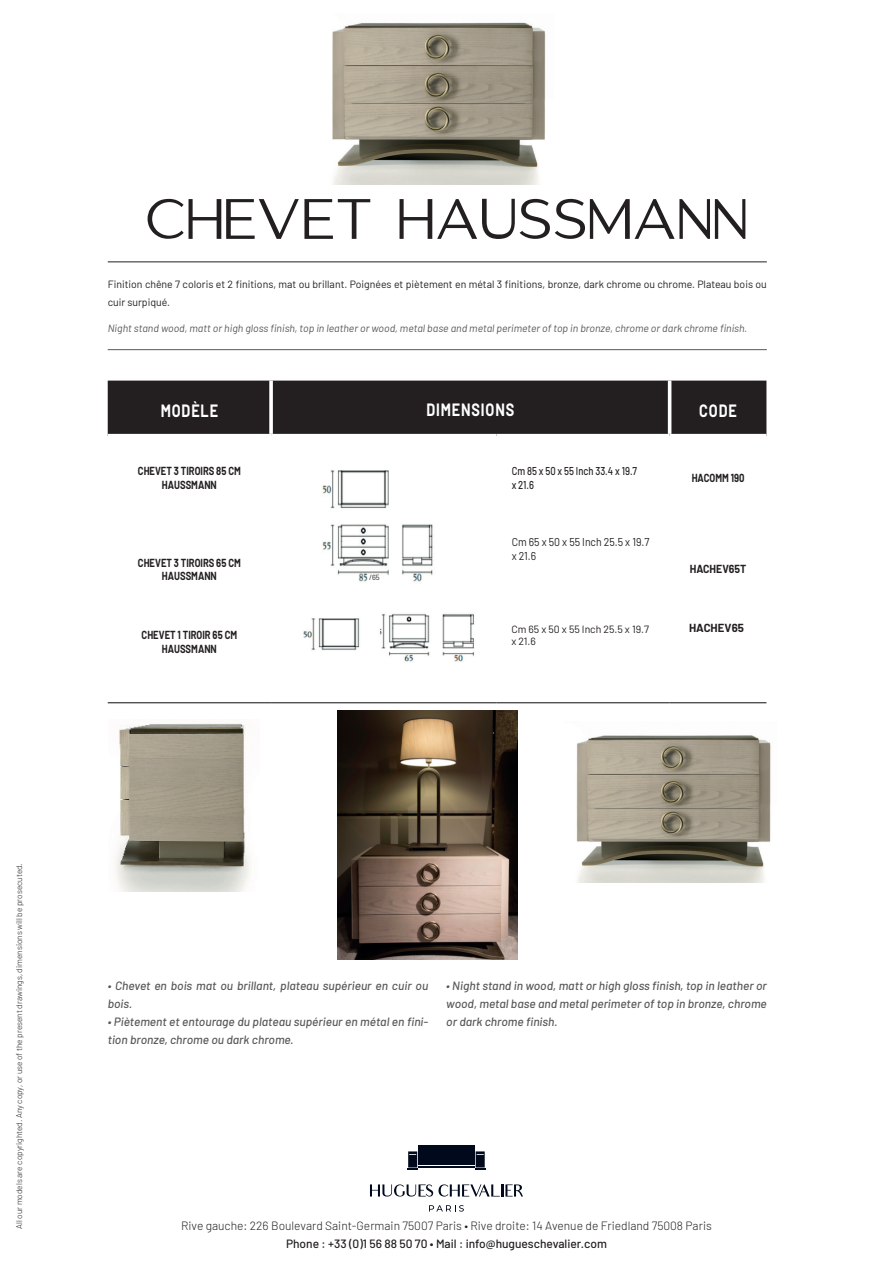
<style>
.page{position:relative;width:893px;height:1263px;background:#fff}
.page>*{position:absolute;margin:0;border:0;box-sizing:border-box;transform-origin:0 0}
.t1{font:97.5px "GANTIC";color:#231f20}
.t2{font:700 17.4px "Barlow";letter-spacing:.06em;color:#fff;scale:.83 1}
.t3{font:italic 500 12px/18px "Barlow";color:#57585a}
.t4{font:300 12px "Barlow";color:#231f20}
.t5{font:500 12px "Barlow";color:#231f20}
.t6{font:700 11.4px/13.6px "Barlow";color:#231f20;text-align:center;scale:.83 1}
.t7{font:500 11.4px/13.6px "Barlow";color:#231f20;scale:.83 1}
.t8{font:11.4px/13.6px "Barlow";color:#231f20;scale:.92 1}
.t9{font:700 11.4px "Barlow";color:#231f20;scale:.92 1}
.t10{font:700 11.4px "Barlow";color:#231f20}
.t11{font:10.5px/18px "Barlow";color:#231f20}
.t12{font:italic 10.5px "Barlow";color:#57585a}
.t13{font:300 8.25px "Barlow";color:#231f20}
.t14{font:7.5px "Barlow";color:#231f20}
</style>
<div class="page">
<svg style="left:370px;top:1184px;width:153px;height:12px"></svg>
<svg style="left:429px;top:1205px;width:35px;height:6px"></svg>
<svg style="left:475px;top:1151px;width:10px;height:19px"></svg>
<svg style="left:407px;top:1151px;width:11px;height:19px"></svg>
<hr style="left:418px;top:1166px;width:57px;height:1px;background:#000a1c">
<hr style="left:418px;top:1161px;width:57px;height:4px;background:#000a1c">
<div style="left:418px;top:1155px;width:28px;height:5px;background:#000a1c"></div>
<div style="left:447px;top:1155px;width:28px;height:5px;background:#000a1c"></div>
<div style="left:418px;top:1145px;width:28px;height:10px;background:#000a1c"></div>
<div style="left:447px;top:1145px;width:28px;height:10px;background:#000a1c"></div>
<hr style="left:108px;top:261px;width:659px;height:1px;background:#231f20">
<hr style="left:108px;top:349px;width:659px;height:1px;background:#57585a">
<div style="left:108px;top:381px;width:658px;height:53px;background:#231f20"></div>
<svg style="left:269px;top:381px;width:4px;height:53px"></svg>
<hr style="left:668px;top:381px;width:3px;height:53px;background:#fff">
<hr style="left:108px;top:702px;width:163px;height:1px;background:#231f20">
<hr style="left:271px;top:702px;width:225px;height:1px;background:#231f20">
<hr style="left:496px;top:702px;width:174px;height:1px;background:#231f20">
<hr style="left:670px;top:702px;width:96px;height:1px;background:#231f20">
<img style="left:322px;top:470px;width:111px;height:112px">
<img style="left:338px;top:710px;width:180px;height:250px">
<img style="left:576px;top:735px;width:195px;height:147px">
<img style="left:332px;top:22px;width:214px;height:162px">
<img style="left:115px;top:723px;width:135px;height:168px">
<img style="left:303px;top:613px;width:171px;height:49px">
<p class="t13" style="left:14px;top:1229px;width:367px;rotate:-90deg">All our models are copyrighted. Any copy, or use of the present drawings, dimensions will be prosecuted.</p>
<h1 class="t1" style="left:145px;top:175px;width:604px">CHEVET HAUSSMANN</h1>
<p class="t11" style="left:108px;top:275px;width:661px">Finition chêne 7 coloris et 2 finitions, mat ou brillant. Poignées et piètement en métal 3 finitions, bronze, dark chrome ou chrome. Plateau bois ou cuir surpiqué.</p>
<p class="t12" style="left:108px;top:322px;width:641px">Night stand wood, matt or high gloss finish, top in leather or wood, metal base and metal perimeter of top in bronze, chrome or dark chrome finish.</p>
<h2 class="t2" style="left:161px;top:400px;width:71px">MODÈLE</h2>
<h2 class="t2" style="left:426px;top:399px;width:108px">DIMENSIONS</h2>
<h2 class="t2" style="left:699px;top:400px;width:47px">CODE</h2>
<p class="t6" style="left:138px;top:464px;width:125px">CHEVET 3 TIROIRS 85 CM<br>HAUSSMANN</p>
<p class="t7" style="left:512px;top:464px;width:153px">Cm 85 x 50 x 55 Inch 33.4 x 19.7 x 21.6</p>
<p class="t6" style="left:692px;top:470px;width:65px">HACOMM 190</p>
<p class="t6" style="left:138px;top:555px;width:125px">CHEVET 3 TIROIRS 65 CM<br>HAUSSMANN</p>
<p class="t6" style="left:142px;top:628px;width:117px">CHEVET 1 TIROIR 65 CM<br>HAUSSMANN</p>
<p class="t14" style="left:369px;top:573px;width:12px">/65</p>
<p class="t8" style="left:512px;top:535px;width:151px">Cm 65 x 50 x 55 Inch 25.5 x 19.7 x 21.6</p>
<p class="t9" style="left:690px;top:562px;width:63px">HACHEV65T</p>
<p class="t11" style="left:511px;top:622px;width:139px;line-height:12.6px">Cm 65 x 50 x 55 Inch 25.5 x 19.7 x 21.6</p>
<p class="t10" style="left:689px;top:620px;width:56px">HACHEV65</p>
<p class="t3" style="left:108px;top:976px;width:322px">• Chevet en bois mat ou brillant, plateau supérieur en cuir ou bois.</p>
<p class="t3" style="left:108px;top:1012px;width:322px">• Piètement et entourage du plateau supérieur en métal en fini&shy;tion bronze, chrome ou dark chrome.</p>
<p class="t3" style="left:446px;top:976px;width:322px;text-align:justify">• Night stand in wood, matt or high gloss finish, top in leather or wood, metal base and metal perimeter of top in bronze, chrome or dark chrome finish.</p>
<p class="t4" style="left:181px;top:1218px;width:532px">Rive gauche: 226 Boulevard Saint-Germain 75007 Paris • Rive droite: 14 Avenue de Friedland 75008 Paris</p>
<p class="t5" style="left:286px;top:1236px;width:322px">Phone : +33 (0)1 56 88 50 70 • Mail : info@hugueschevalier.com</p>
</div>
